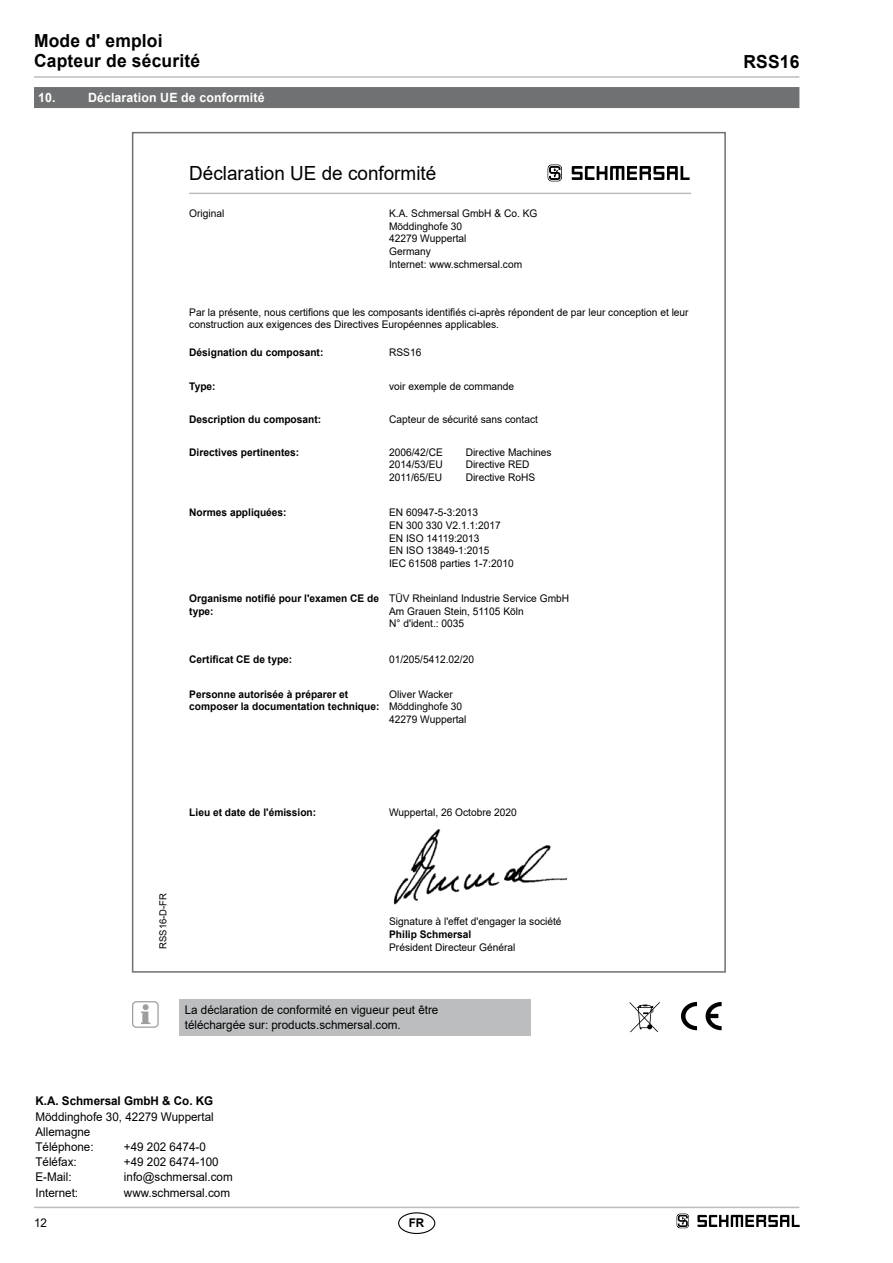
<style>
.page{position:relative;width:893px;height:1263px;background:#fff}
.page>*{position:absolute;margin:0;border:0;box-sizing:border-box;transform-origin:0 0}
.t1{font:19.5px "Arial";color:#000}
.t2{font:700 18px/20.2px "Arial";letter-spacing:.01em;color:#000}
.t3{font:700 12.75px "Arial";letter-spacing:.01em;color:#fff}
.t4{font:12px/15.1px "Arial";color:#000}
.t5{font:700 12px "Arial";color:#000}
.t6{font:10.5px/12.6px "Arial";color:#000}
.t7{font:700 10.5px/12.6px "Arial";color:#000}
.t8{font:9.75px "Arial";color:#000}
</style>
<div class="page">
<hr style="left:34px;top:1207px;width:765px;height:1px;background:#bbbdbe">
<hr style="left:34px;top:76px;width:765px;height:2px;background:#bbbdbe">
<div style="left:398px;top:1212px;width:37px;height:22px;border:1px solid #000;border-radius:50%"></div>
<div style="left:180px;top:999px;width:351px;height:37px;background:#bbbdbe"></div>
<svg style="left:141px;top:1004px;width:9px;height:20px"></svg>
<div style="left:132px;top:1001px;width:27px;height:27px;border:1px solid #9c9e9f;border-radius:4px"></div>
<img style="left:393px;top:829px;width:173px;height:76px">
<hr style="left:189px;top:193px;width:502px;height:1px;background:#bbbdbe">
<svg style="left:548px;top:164px;width:14px;height:17px"></svg>
<svg style="left:572px;top:166px;width:118px;height:14px"></svg>
<div style="left:34px;top:87px;width:765px;height:21px;background:#707172"></div>
<svg style="left:681px;top:1002px;width:16px;height:28px"></svg>
<svg style="left:706px;top:1002px;width:16px;height:28px"></svg>
<svg style="left:630px;top:1002px;width:30px;height:30px"></svg>
<svg style="left:677px;top:1213px;width:12px;height:15px"></svg>
<svg style="left:697px;top:1215px;width:102px;height:12px"></svg>
<h2 class="t2" style="left:34px;top:31px;width:168px">Mode d' emploi<br>Capteur de sécurité</h2>
<p class="t3" style="left:38px;top:89px;width:19px">10.</p>
<p class="t3" style="left:88px;top:89px;width:178px">Déclaration UE de conformité</p>
<h1 class="t1" style="left:189px;top:160px;width:249px">Déclaration UE de conformité</h1>
<p class="t6" style="left:189px;top:207px;width:37px">Original</p>
<p class="t6" style="left:389px;top:207px;width:150px">K.A. Schmersal GmbH &amp; Co. KG<br>Möddinghofe 30<br>42279 Wuppertal<br>Germany<br>Internet: www.schmersal.com</p>
<p class="t6" style="left:189px;top:306px;width:501px">Par la présente, nous certifions que les composants identifiés ci-après répondent de par leur conception et leur construction aux exigences des Directives Européennes applicables.</p>
<p class="t7" style="left:189px;top:346px;width:136px">Désignation du composant:</p>
<p class="t6" style="left:389px;top:346px;width:34px">RSS16</p>
<p class="t7" style="left:189px;top:380px;width:28px">Type:</p>
<p class="t6" style="left:389px;top:379px;width:127px">voir exemple de commande</p>
<p class="t7" style="left:189px;top:413px;width:133px">Description du composant:</p>
<p class="t6" style="left:389px;top:413px;width:150px">Capteur de sécurité sans contact</p>
<p class="t7" style="left:189px;top:446px;width:111px">Directives pertinentes:</p>
<p class="t6" style="left:389px;top:446px;width:55px;text-align:justify">2006/42/CE 2014/53/EU 2011/65/EU</p>
<p class="t6" style="left:466px;top:446px;width:88px">Directive Machines<br>Directive RED<br>Directive RoHS</p>
<p class="t7" style="left:189px;top:506px;width:99px">Normes appliquées:</p>
<p class="t6" style="left:389px;top:506px;width:126px">EN 60947-5-3:2013<br>EN 300 330 V2.1.1:2017<br>EN ISO 14119:2013<br>EN ISO 13849-1:2015<br>IEC 61508 parties 1-7:2010</p>
<p class="t7" style="left:189px;top:592px;width:191px">Organisme notifié pour l'examen CE de type:</p>
<p class="t6" style="left:389px;top:592px;width:181px">TÜV Rheinland Industrie Service GmbH<br>Am Grauen Stein, 51105 Köln<br>N° d'ident.: 0035</p>
<p class="t7" style="left:189px;top:653px;width:105px">Certificat CE de type:</p>
<p class="t6" style="left:389px;top:652px;width:86px">01/205/5412.02/20</p>
<p class="t7" style="left:189px;top:688px;width:192px">Personne autorisée à préparer et composer la documentation technique:</p>
<p class="t6" style="left:389px;top:688px;width:79px">Oliver Wacker<br>Möddinghofe 30<br>42279 Wuppertal</p>
<p class="t7" style="left:189px;top:806px;width:128px">Lieu et date de l'émission:</p>
<p class="t6" style="left:389px;top:805px;width:129px">Wuppertal, 26 Octobre 2020</p>
<p class="t8" style="left:156px;top:949px;width:57px;rotate:-90deg">RSS16-D-FR</p>
<p class="t6" style="left:389px;top:915px;width:174px">Signature à l'effet d'engager la société</p>
<p class="t7" style="left:389px;top:928px;width:84px">Philip Schmersal</p>
<p class="t6" style="left:389px;top:940px;width:128px">Président Directeur Général</p>
<p class="t4" style="left:185px;top:1002px;width:255px">La déclaration de conformité en vigueur peut être téléchargée sur: products.schmersal.com.</p>
<p class="t5" style="left:35px;top:1093px;width:179px">K.A. Schmersal GmbH &amp; Co. KG</p>
<p class="t4" style="left:35px;top:1109px;width:180px">Möddinghofe 30, 42279 Wuppertal<br>Allemagne<br>Téléphone:</p>
<p class="t4" style="left:124px;top:1139px;width:83px">+49 202 6474-0</p>
<p class="t4" style="left:35px;top:1154px;width:43px">Téléfax:</p>
<p class="t4" style="left:124px;top:1154px;width:96px">+49 202 6474-100</p>
<p class="t4" style="left:35px;top:1169px;width:38px">E-Mail:</p>
<p class="t4" style="left:124px;top:1169px;width:110px">info@schmersal.com</p>
<p class="t4" style="left:35px;top:1185px;width:44px">Internet:</p>
<p class="t4" style="left:124px;top:1185px;width:108px">www.schmersal.com</p>
<p class="t4" style="left:34px;top:1215px;width:14px">12</p>
<p class="t5" style="left:409px;top:1214px;width:17px">FR</p>
<h2 class="t2" style="left:743px;top:52px;width:58px">RSS16</h2>
</div>
